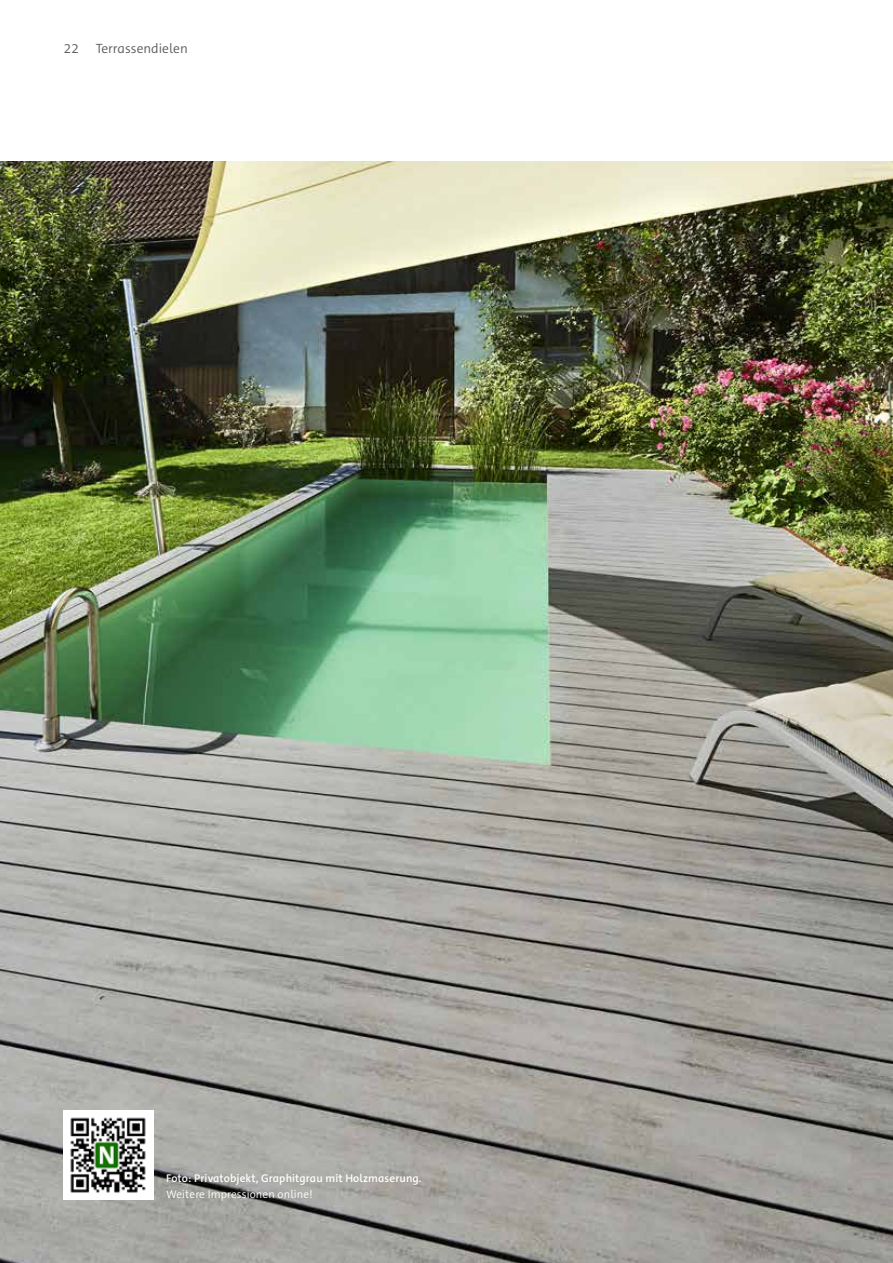
<style>
.page{position:relative;width:893px;height:1263px;background:#fff}
.page>*{position:absolute;margin:0;border:0;box-sizing:border-box;transform-origin:0 0}
.t1{font:300 13.5px "The Sans C5";color:#5d5b5a}
.t2{font:600 11.25px "The Sans C5";letter-spacing:.01em;color:#fff}
.t3{font:300 11.25px "The Sans C5";letter-spacing:.01em;color:#fff}
</style>
<div class="page">
<img style="left:0;top:162px;width:893px;height:1101px">
<img style="left:64px;top:1110px;width:89px;height:89px">
<p class="t1" style="left:64px;top:39px;width:16px">22</p>
<p class="t1" style="left:96px;top:39px;width:94px">Terrassendielen</p>
<p class="t2" style="left:166px;top:1171px;width:257px">Foto: Privatobjekt, Graphitgrau mit Holzmaserung.</p>
<p class="t3" style="left:166px;top:1186px;width:148px">Weitere Impressionen online!</p>
</div>
